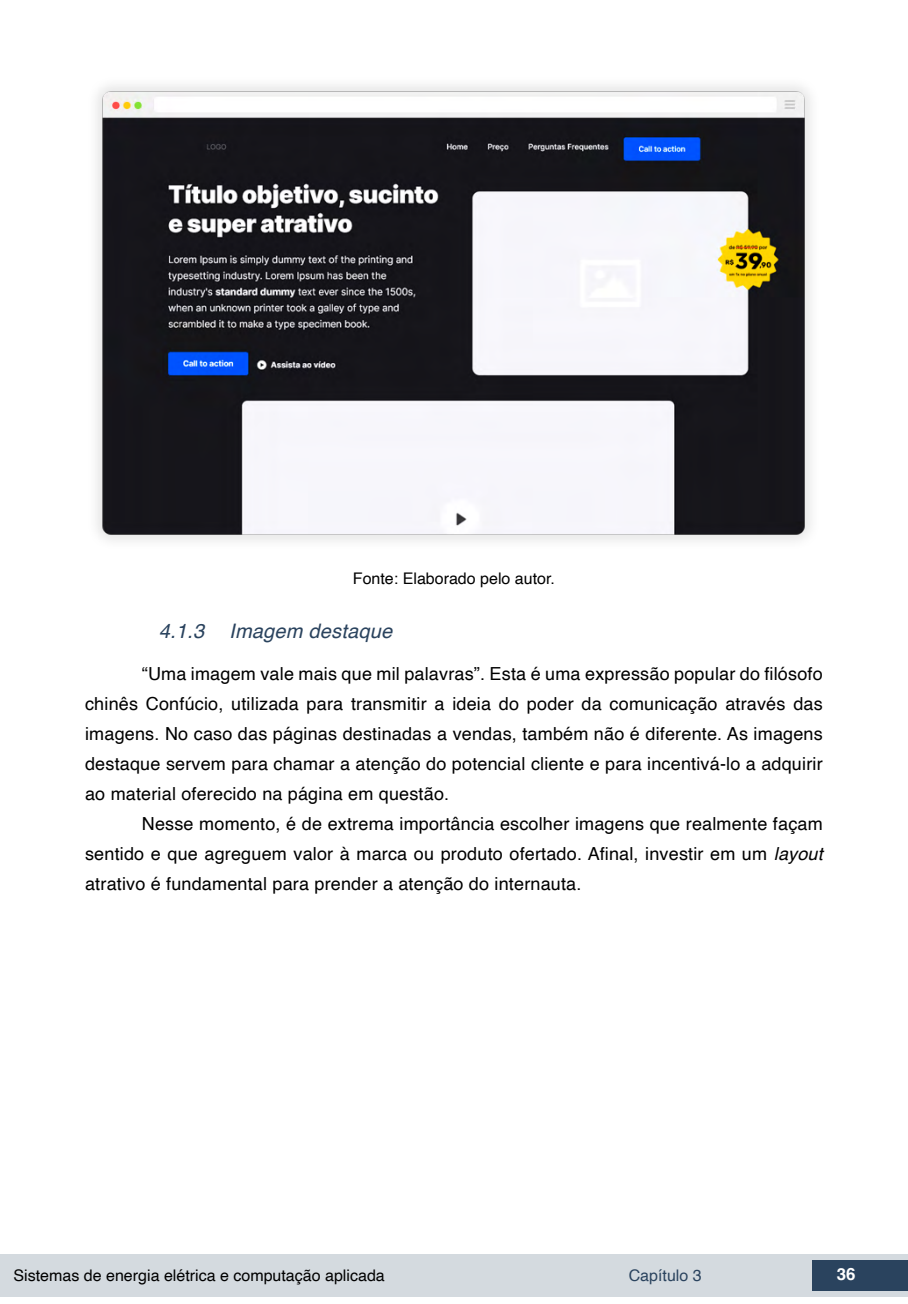
<style>
.page{position:relative;width:908px;height:1304px;background:#fff}
.page>*{position:absolute;margin:0;border:0;box-sizing:border-box;transform-origin:0 0}
.t1{font:italic 20px "Helvetica";letter-spacing:.01em;color:#2a435e}
.t2{font:18px/30px "Helvetica";letter-spacing:.01em;color:#000;text-align:justify}
.t3{font:700 16.8px "Helvetica";color:#fff}
.t4{font:16px "Helvetica";color:#000}
.t5{font:16px "Helvetica";color:#2a435e}
.s1{font-style:italic}
</style>
<div class="page">
<div style="left:0;top:1254px;width:906px;height:43px;background:#d4dadf"></div>
<div style="left:812px;top:1261px;width:95px;height:30px;background:#2a435e"></div>
<img style="left:96px;top:85px;width:715px;height:456px">
<p class="t4" style="left:353px;top:566px;width:203px">Fonte: Elaborado pelo autor.</p>
<p class="t1" style="left:159px;top:616px;width:47px">4.1.3</p>
<p class="t1" style="left:229px;top:616px;width:164px">Imagem destaque</p>
<p class="t2" style="left:85px;top:659px;width:738px;text-indent:57px">“Uma imagem vale mais que mil palavras”. Esta é uma expressão popular do filósofo chinês Confúcio, utilizada para transmitir a ideia do poder da comunicação através das imagens. No caso das páginas destinadas a vendas, também não é diferente. As imagens destaque servem para chamar a atenção do potencial cliente e para incentivá-lo a adquirir ao material oferecido na página em questão.</p>
<p class="t2" style="left:85px;top:809px;width:739px;text-indent:57px">Nesse momento, é de extrema importância escolher imagens que realmente façam sentido e que agreguem valor à marca ou produto ofertado. Afinal, investir em um <span class="s1">layout </span>atrativo é fundamental para prender a atenção do internauta.</p>
<p class="t4" style="left:14px;top:1263px;width:372px">Sistemas de energia elétrica e computação aplicada</p>
<p class="t5" style="left:628px;top:1263px;width:74px">Capítulo 3</p>
<p class="t3" style="left:836px;top:1264px;width:20px">36</p>
</div>
